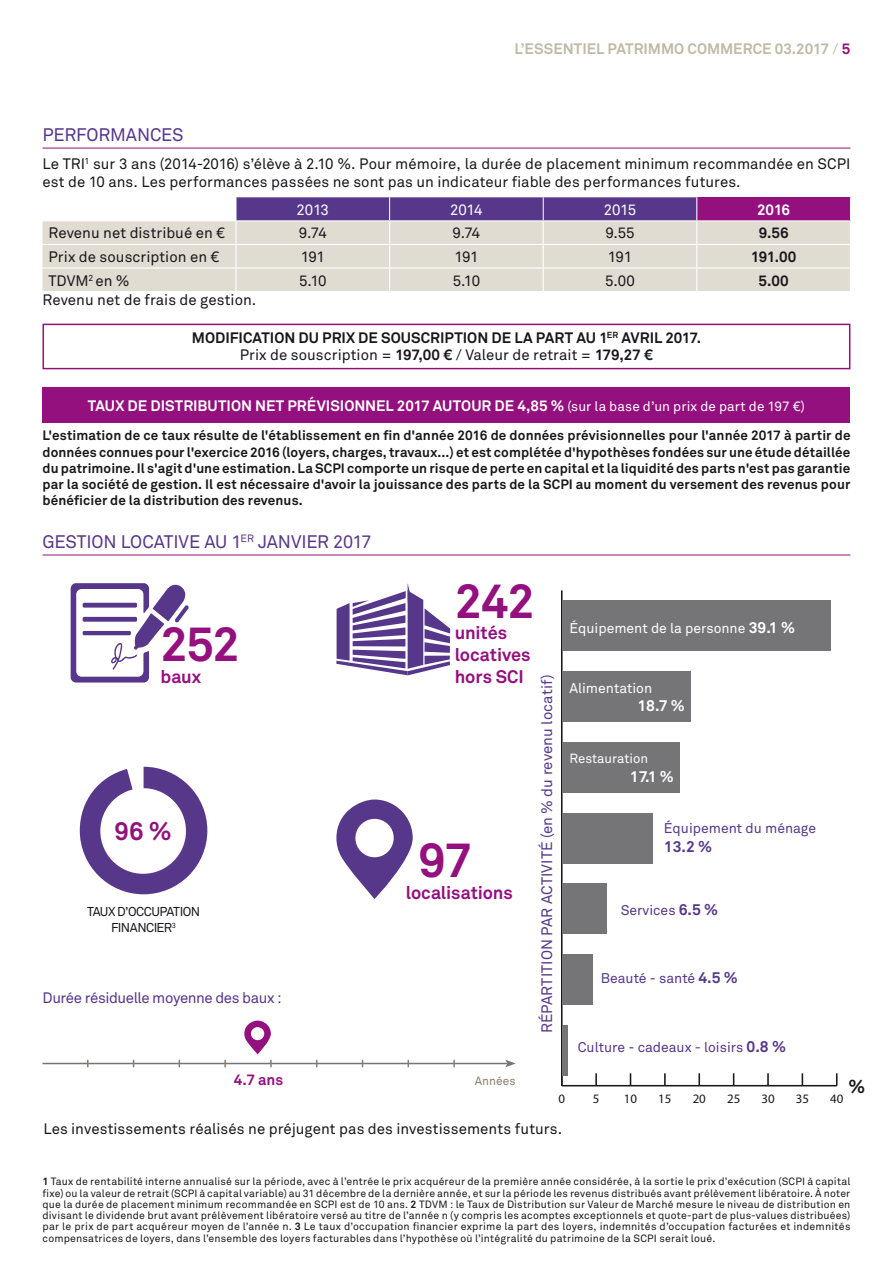
<style>
.page{position:relative;width:893px;height:1263px;background:#fff}
.page>*{position:absolute;margin:0;border:0;box-sizing:border-box;transform-origin:0 0}
.t1{font:700 48px "Akkurat";letter-spacing:-.025em;color:#94107e}
.t2{font:700 25.35px "Akkurat";color:#94107e}
.t3{font:700 18.6px "Akkurat";color:#1a171c}
.t4{font:18px "Akkurat";letter-spacing:-.01em;color:#57378a}
.t5{font:700 18px/21.6px "Akkurat";letter-spacing:-.005em;color:#94107e}
.t6{font:700 15.45px "Akkurat";color:#fff}
.t7{font:700 15.45px "Akkurat";color:#57378a}
.t8{font:15px/18px "Akkurat";letter-spacing:.005em;color:#1a171c}
.t9{font:700 15px/16.5px "Akkurat";color:#1a171c;text-align:center}
.t10{font:700 15px "Akkurat";color:#fff}
.t11{font:15px "Akkurat";letter-spacing:-.005em;color:#57378a}
.t12{font:700 15px "Akkurat";color:#c0b9a6}
.t13{font:15px "Akkurat";letter-spacing:-.03em;color:#57378a}
.t14{font:15px "Akkurat";letter-spacing:-.02em;color:#fff}
.t15{font:700 15px "Akkurat";color:#94107e}
.t16{font:13.95px "Akkurat";color:#57378a}
.t17{font:13.95px "Akkurat";color:#fff}
.t18{font:700 13.5px/16.2px "Akkurat";letter-spacing:.01em;color:#1a171c;text-align:justify}
.t19{font:13.2px "Akkurat";color:#fff}
.t20{font:12.9px "Myriad Pro";color:#1a171c}
.t21{font:12.75px/15.3px "Akkurat";letter-spacing:-.045em;color:#1a171c;text-align:center}
.t22{font:12px "Akkurat";letter-spacing:.01em;color:#8b7d6e}
.t23{font:10.5px/11.2px "Akkurat";letter-spacing:.02em;color:#1a171c;text-align:justify}
.s1{font-weight:400}
.s2{color:#94107e}
.s3{font-weight:400;font-size:13.5px}
.s4{font-weight:700;font-size:15.45px}
.s5{font-weight:700}
</style>
<div class="page">
<hr style="left:43px;top:148px;width:807px;height:1px;background:#94107e">
<div style="left:697px;top:197px;width:153px;height:24px;background:#94107e"></div>
<div style="left:43px;top:221px;width:807px;height:70px;background:#e0dcd2"></div>
<hr style="left:235px;top:221px;width:2px;height:23px;background:#fff">
<hr style="left:43px;top:244px;width:193px;height:1px;background:#fff">
<hr style="left:235px;top:245px;width:2px;height:22px;background:#fff">
<hr style="left:43px;top:267px;width:193px;height:2px;background:#fff">
<hr style="left:235px;top:269px;width:2px;height:22px;background:#fff">
<hr style="left:697px;top:220px;width:154px;height:1px;background:#fff">
<svg style="left:236px;top:197px;width:461px;height:94px;background:#bfb4c1"></svg>
<hr style="left:543px;top:244px;width:154px;height:1px;background:#fff">
<hr style="left:697px;top:244px;width:154px;height:1px;background:#fff">
<hr style="left:543px;top:267px;width:154px;height:2px;background:#fff">
<hr style="left:697px;top:267px;width:154px;height:2px;background:#fff">
<div style="left:43px;top:388px;width:807px;height:35px;background:#94107e"></div>
<hr style="left:43px;top:555px;width:807px;height:1px;background:#94107e">
<svg style="left:71px;top:583px;width:118px;height:99px"></svg>
<svg style="left:336px;top:583px;width:114px;height:92px"></svg>
<hr style="left:43px;top:1063px;width:465px;height:1px;background:#757477">
<svg style="left:505px;top:1060px;width:11px;height:7px"></svg>
<svg style="left:87px;top:1060px;width:2px;height:7px"></svg>
<svg style="left:224px;top:1060px;width:2px;height:7px"></svg>
<svg style="left:270px;top:1060px;width:2px;height:7px"></svg>
<svg style="left:453px;top:1060px;width:2px;height:7px"></svg>
<svg style="left:244px;top:1020px;width:27px;height:34px"></svg>
<svg style="left:80px;top:767px;width:127px;height:127px"></svg>
<div style="left:100px;top:788px;width:86px;height:86px;background:#fff;border-radius:50%"></div>
<svg style="left:336px;top:799px;width:77px;height:100px"></svg>
<hr style="left:562px;top:1085px;width:275px;height:1px;background:#1a171c">
<svg style="left:595px;top:1073px;width:2px;height:12px"></svg>
<svg style="left:630px;top:1073px;width:1px;height:12px"></svg>
<svg style="left:664px;top:1073px;width:2px;height:12px"></svg>
<svg style="left:698px;top:1073px;width:2px;height:12px"></svg>
<svg style="left:733px;top:1073px;width:1px;height:12px"></svg>
<svg style="left:767px;top:1073px;width:2px;height:12px"></svg>
<svg style="left:802px;top:1073px;width:1px;height:12px"></svg>
<svg style="left:836px;top:1073px;width:1px;height:13px"></svg>
<hr style="left:561px;top:590px;width:2px;height:496px;background:#1a171c">
<div style="left:562px;top:600px;width:269px;height:51px;background:#757477"></div>
<div style="left:562px;top:671px;width:128px;height:51px;background:#757477"></div>
<div style="left:562px;top:742px;width:117px;height:51px;background:#757477"></div>
<div style="left:562px;top:813px;width:90px;height:50px;background:#757477"></div>
<div style="left:562px;top:883px;width:44px;height:51px;background:#757477"></div>
<div style="left:562px;top:954px;width:31px;height:51px;background:#757477"></div>
<div style="left:562px;top:1025px;width:5px;height:51px;background:#757477"></div>
<div style="left:43px;top:324px;width:807px;height:45px;border:2px solid #94107e"></div>
<h3 class="t12" style="left:514px;top:39px;width:338px">L’ESSENTIEL PATRIMMO COMMERCE 03.2017 <span class="s1">/</span> <span class="s2">5</span></h3>
<h3 class="t4" style="left:43px;top:124px;width:143px">PERFORMANCES</h3>
<h3 class="t8" style="left:43px;top:155px;width:809px">Le TRI<sup>1</sup> sur 3 ans (2014-2016) s’élève à 2.10 %. Pour mémoire, la durée de placement minimum recommandée en SCPI est de 10 ans. Les performances passées ne sont pas un indicateur fiable des performances futures.</h3>
<h3 class="t14" style="left:297px;top:201px;width:34px">2013</h3>
<h3 class="t14" style="left:450px;top:201px;width:34px">2014</h3>
<h3 class="t14" style="left:604px;top:201px;width:34px">2015</h3>
<h3 class="t10" style="left:757px;top:200px;width:34px">2016</h3>
<h3 class="t8" style="left:49px;top:225px;width:178px">Revenu net distribué en €</h3>
<h3 class="t8" style="left:299px;top:225px;width:29px">9.74</h3>
<h3 class="t8" style="left:452px;top:225px;width:29px">9.74</h3>
<h3 class="t8" style="left:605px;top:225px;width:31px">9.55</h3>
<h3 class="t9" style="left:759px;top:225px;width:31px">9.56</h3>
<h3 class="t8" style="left:49px;top:248px;width:172px">Prix de souscription en €</h3>
<h3 class="t8" style="left:301px;top:248px;width:26px">191</h3>
<h3 class="t8" style="left:454px;top:248px;width:26px">191</h3>
<h3 class="t8" style="left:608px;top:248px;width:26px">191</h3>
<h3 class="t9" style="left:751px;top:249px;width:47px">191.00</h3>
<h3 class="t8" style="left:48px;top:272px;width:83px">TDVM<sup>2</sup> en %</h3>
<h3 class="t8" style="left:299px;top:272px;width:29px">5.10</h3>
<h3 class="t8" style="left:453px;top:272px;width:29px">5.10</h3>
<h3 class="t8" style="left:605px;top:272px;width:31px">5.00</h3>
<h3 class="t9" style="left:759px;top:272px;width:32px">5.00</h3>
<h3 class="t8" style="left:43px;top:292px;width:215px">Revenu net de frais de gestion.</h3>
<h3 class="t9" style="left:192px;top:330px;width:511px">MODIFICATION DU PRIX DE SOUSCRIPTION DE LA PART AU 1<sup>ER</sup> AVRIL 2017.<br><span class="s1">Prix de souscription =</span> 197,00 € <span class="s1">/ Valeur de retrait =</span> 179,27 €</h3>
<h3 class="t10" style="left:88px;top:396px;width:719px">TAUX DE DISTRIBUTION NET PRÉVISIONNEL 2017 AUTOUR DE 4,85 % <span class="s3">(sur la base d’un prix de part de 197 €)</span></h3>
<p class="t18" style="left:43px;top:428px;width:809px">L'estimation de ce taux résulte de l'établissement en fin d'année 2016 de données prévisionnelles pour l'année 2017 à partir de données connues pour l'exercice 2016 (loyers, charges, travaux...) et est complétée d'hypothèses fondées sur une étude détaillée du patrimoine. Il s'agit d'une estimation. La SCPI comporte un risque de perte en capital et la liquidité des parts n'est pas garantie par la société de gestion. Il est nécessaire d'avoir la jouissance des parts de la SCPI au moment du versement des revenus pour bénéficier de la distribution des revenus.</p>
<h3 class="t4" style="left:43px;top:531px;width:330px">GESTION LOCATIVE AU 1<sup>ER</sup> JANVIER 2017</h3>
<h1 class="t1" style="left:161px;top:614px;width:81px">252</h1>
<h3 class="t5" style="left:161px;top:665px;width:42px">baux</h3>
<h2 class="t2" style="left:115px;top:815px;width:59px">96 %</h2>
<p class="t21" style="left:87px;top:905px;width:115px">TAUX D’OCCUPATION<br>FINANCIER<sup>3</sup></p>
<h3 class="t13" style="left:43px;top:989px;width:241px">Durée résiduelle moyenne des baux :</h3>
<h1 class="t1" style="left:455px;top:570px;width:82px">242</h1>
<h3 class="t5" style="left:455px;top:622px;width:77px">unités locatives hors SCI</h3>
<h3 class="t11" style="left:538px;top:1033px;width:360px;rotate:-90deg">RÉPARTITION PAR ACTIVITÉ (en % du revenu locatif)</h3>
<h1 class="t1" style="left:418px;top:830px;width:55px">97</h1>
<h3 class="t5" style="left:406px;top:882px;width:109px">localisations</h3>
<h3 class="t17" style="left:569px;top:620px;width:227px">Équipement de la personne <span class="s4">39.1 %</span></h3>
<h3 class="t17" style="left:569px;top:680px;width:84px">Alimentation</h3>
<h3 class="t6" style="left:637px;top:696px;width:49px">18.7 %</h3>
<p class="t19" style="left:569px;top:751px;width:80px">Restauration</p>
<h3 class="t6" style="left:630px;top:767px;width:45px">17.1 %</h3>
<h3 class="t16" style="left:664px;top:820px;width:154px">Équipement du ménage</h3>
<h3 class="t7" style="left:664px;top:836px;width:50px">13.2 %</h3>
<h3 class="t16" style="left:621px;top:902px;width:99px">Services <span class="s4">6.5 %</span></h3>
<h3 class="t16" style="left:601px;top:970px;width:138px">Beauté - santé <span class="s4">4.5 %</span></h3>
<h3 class="t16" style="left:578px;top:1039px;width:210px">Culture - cadeaux - loisirs <span class="s4">0.8 %</span></h3>
<h3 class="t15" style="left:234px;top:1070px;width:51px">4.7 ans</h3>
<p class="t22" style="left:475px;top:1074px;width:42px">Années</p>
<h3 class="t3" style="left:848px;top:1074px;width:18px">%</h3>
<p class="t20" style="left:558px;top:1091px;width:8px">0</p>
<p class="t20" style="left:593px;top:1091px;width:8px">5</p>
<p class="t20" style="left:624px;top:1091px;width:15px">10</p>
<p class="t20" style="left:658px;top:1091px;width:15px">15</p>
<p class="t20" style="left:693px;top:1091px;width:15px">20</p>
<p class="t20" style="left:727px;top:1091px;width:15px">25</p>
<p class="t20" style="left:761px;top:1091px;width:15px">30</p>
<p class="t20" style="left:796px;top:1091px;width:15px">35</p>
<p class="t20" style="left:830px;top:1091px;width:15px">40</p>
<h3 class="t8" style="left:43px;top:1120px;width:520px">Les investissements réalisés ne préjugent pas des investissements futurs.</h3>
<p class="t23" style="left:43px;top:1176px;width:809px"><span class="s5">1</span> Taux de rentabilité interne annualisé sur la période, avec à l’entrée le prix acquéreur de la première année considérée, à la sortie le prix d’exécution (SCPI à capital fixe) ou la valeur de retrait (SCPI à capital variable) au 31 décembre de la dernière année, et sur la période les revenus distribués avant prélèvement libératoire. À noter que la durée de placement minimum recommandée en SCPI est de 10 ans. <span class="s5">2</span> TDVM : le Taux de Distribution sur Valeur de Marché mesure le niveau de distribution en divisant le dividende brut avant prélèvement libératoire versé au titre de l’année n (y compris les acomptes exceptionnels et quote-part de plus-values distribuées) par le prix de part acquéreur moyen de l’année n. <span class="s5">3</span> Le taux d’occupation financier exprime la part des loyers, indemnités d’occupation facturées et indemnités compensatrices de loyers, dans l’ensemble des loyers facturables dans l’hypothèse où l’intégralité du patrimoine de la SCPI serait loué.</p>
</div>
